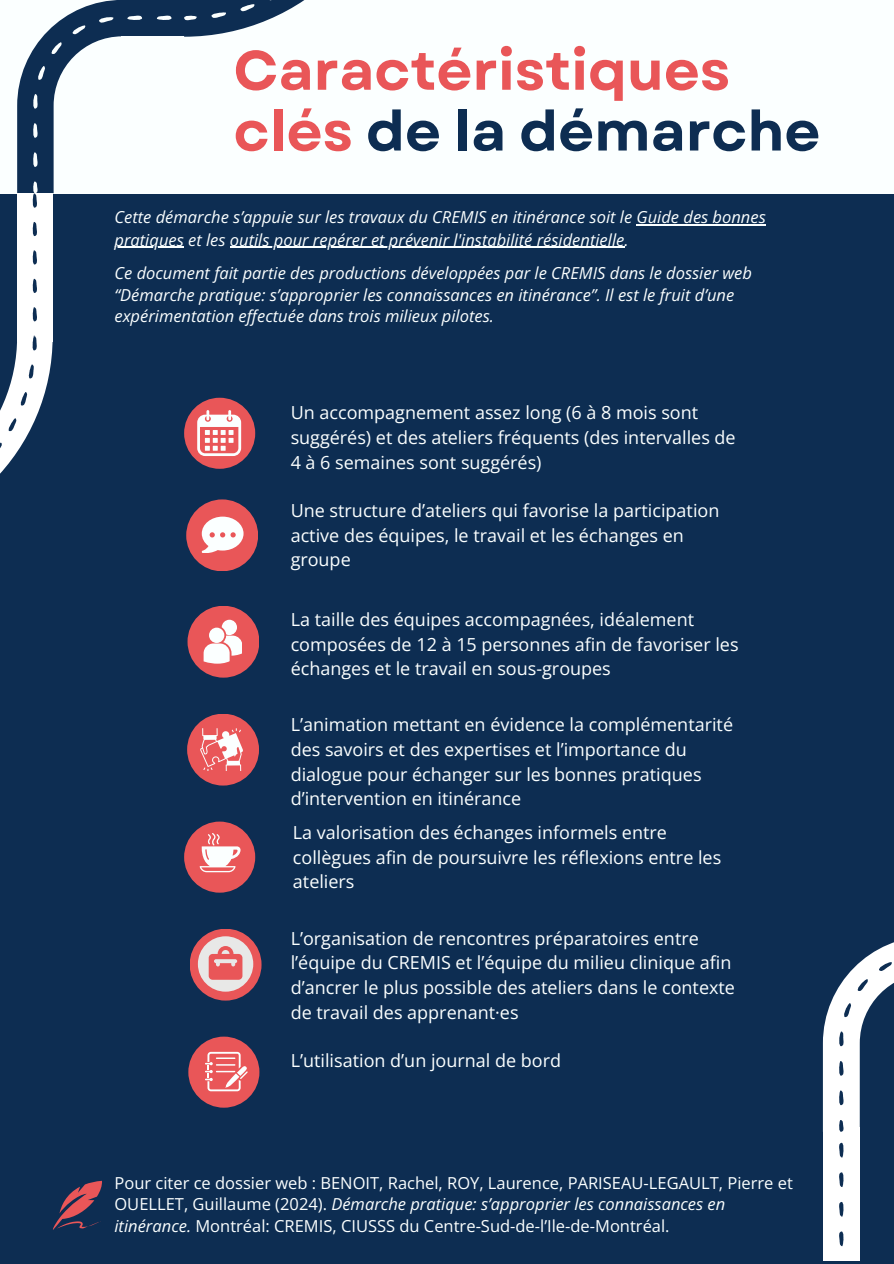
<style>
.page{position:relative;width:894px;height:1264px;background:#fff}
.page>*{position:absolute;margin:0;border:0;box-sizing:border-box;transform-origin:0 0}
.t1{font:700 55.5px/60.8px "Garet";color:#e95658}
.t2{font:18px/24.8px "Open Sans";color:#fbffff}
.t3{font:italic 16.5px/21.3px "Open Sans";color:#fbffff}
.t4{font:16.5px/21.3px "Open Sans";color:#fbffff}
.s1{color:#0d2d52}
.s2{font-style:italic}
</style>
<div class="page">
<div style="left:0;top:0;width:893px;height:1263px;background:#0d2d52"></div>
<div style="left:0;top:0;width:893px;height:193px;background:#fbffff"></div>
<div style="left:188px;top:1036px;width:71px;height:71px;background:#e95658;border-radius:50%"></div>
<svg style="left:205px;top:1051px;width:43px;height:40px"></svg>
<div style="left:189px;top:928px;width:72px;height:72px;background:#e95658;border-radius:50%"></div>
<svg style="left:198px;top:936px;width:55px;height:55px"></svg>
<div style="left:184px;top:821px;width:71px;height:71px;background:#e95658;border-radius:50%"></div>
<div style="left:187px;top:713px;width:72px;height:72px;background:#e95658;border-radius:50%"></div>
<div style="left:187px;top:605px;width:72px;height:72px;background:#e95658;border-radius:50%"></div>
<div style="left:186px;top:499px;width:72px;height:72px;background:#e95658;border-radius:50%"></div>
<svg style="left:203px;top:619px;width:39px;height:44px"></svg>
<svg style="left:200px;top:728px;width:43px;height:43px"></svg>
<svg style="left:199px;top:833px;width:42px;height:39px"></svg>
<svg style="left:822px;top:942px;width:71px;height:318px"></svg>
<svg style="left:0;top:0;width:400px;height:552px"></svg>
<svg style="left:53px;top:1180px;width:49px;height:49px"></svg>
<hr style="left:636px;top:224px;width:129px;height:1px;background:#fbffff">
<hr style="left:114px;top:247px;width:70px;height:1px;background:#fbffff">
<hr style="left:230px;top:247px;width:394px;height:1px;background:#fbffff">
<p class="t1" style="left:233px;top:40px;width:588px">Caractéristiques clés <span class="s1">de la démarche</span></p>
<p class="t3" style="left:114px;top:206px;width:652px">Cette démarche s’appuie sur les travaux du CREMIS en itinérance soit le Guide des bonnes</p>
<p class="t3" style="left:114px;top:228px;width:515px">pratiques et les outils pour repérer et prévenir l'instabilité résidentielle.</p>
<p class="t3" style="left:114px;top:262px;width:639px">Ce document fait partie des productions développées par le CREMIS dans le dossier web “Démarche pratique: s’approprier les connaissances en itinérance”. Il est le fruit d’une expérimentation effectuée dans trois milieux pilotes.</p>
<p class="t2" style="left:290px;top:399px;width:446px">Un accompagnement assez long (6 à 8 mois sont suggérés) et des ateliers fréquents (des intervalles de<br>4 à 6 semaines sont suggérés)</p>
<p class="t2" style="left:290px;top:497px;width:430px">Une structure d’ateliers qui favorise la participation active des équipes, le travail et les échanges en groupe</p>
<h1 class="t2" style="left:290px;top:606px;width:449px">La taille des équipes accompagnées, idéalement composées de 12 à 15 personnes afin de favoriser les échanges et le travail en sous-groupes</h1>
<p class="t2" style="left:290px;top:711px;width:444px">L’animation mettant en évidence la complémentarité des savoirs et des expertises et l’importance du dialogue pour échanger sur les bonnes pratiques d’intervention en itinérance</p>
<p class="t2" style="left:293px;top:819px;width:430px">La valorisation des échanges informels entre collègues afin de poursuivre les réflexions entre les ateliers</p>
<p class="t2" style="left:290px;top:925px;width:446px">L’organisation de rencontres préparatoires entre l’équipe du CREMIS et l’équipe du milieu clinique afin d’ancrer le plus possible des ateliers dans le contexte de travail des apprenant·es</p>
<p class="t2" style="left:290px;top:1047px;width:272px">L’utilisation d’un journal de bord</p>
<p class="t4" style="left:114px;top:1171px;width:679px">Pour citer ce dossier web : BENOIT, Rachel, ROY, Laurence, PARISEAU-LEGAULT, Pierre et<br>OUELLET, Guillaume (2024). <span class="s2">Démarche pratique: s’approprier les connaissances en itinérance.</span> Montréal: CREMIS, CIUSSS du Centre-Sud-de-l’Ile-de-Montréal.</p>
</div>
